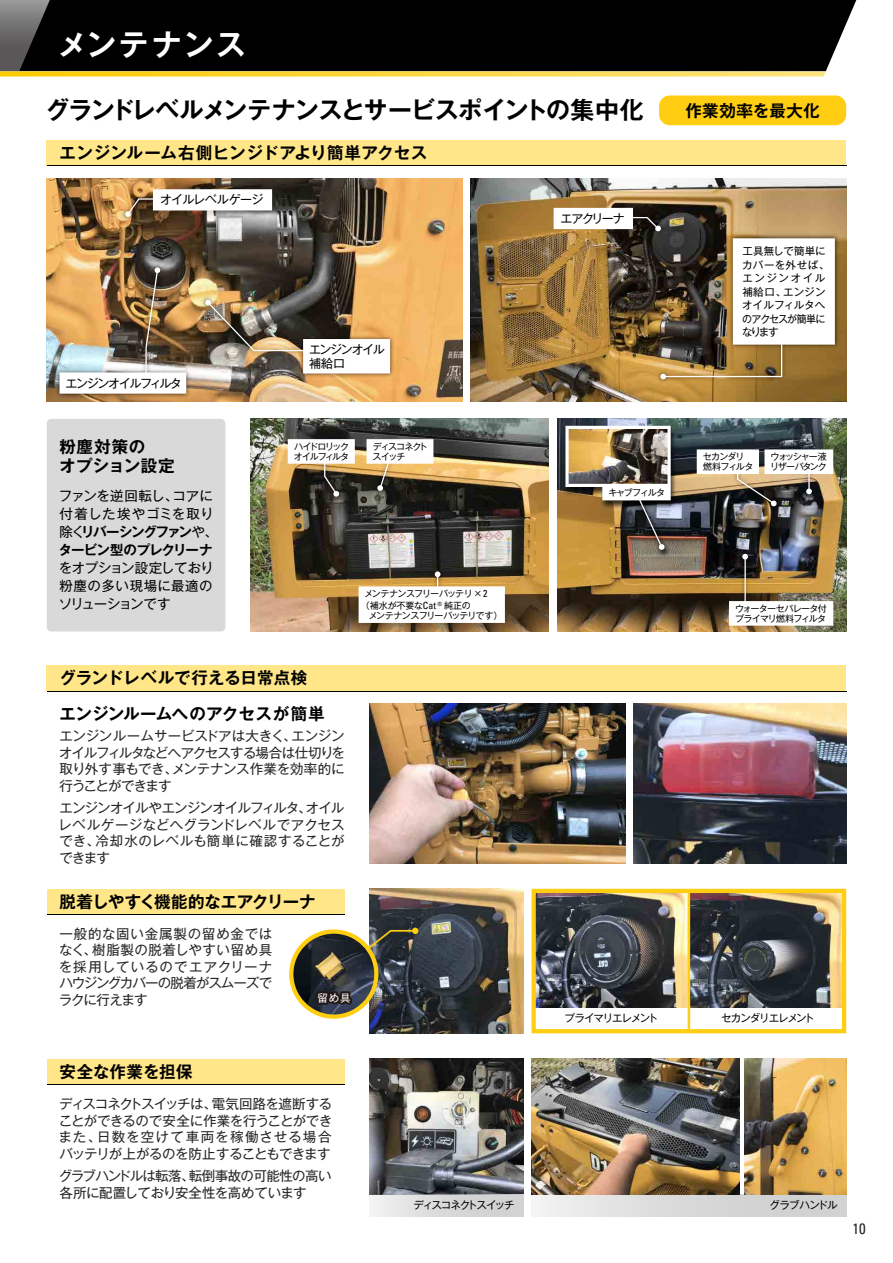
<style>
.page{position:relative;width:893px;height:1263px;background:#fff}
.page>*{position:absolute;margin:0;border:0;box-sizing:border-box;transform-origin:0 0}
.t1{font:700 30px "Gothic MB101 Pr 5 De";letter-spacing:.07em;color:#fff}
.t2{font:700 24px "Gothic MB101 Pr 5 De";letter-spacing:-.03em;color:#000}
.t3{font:700 16.5px "Gothic MB101 Pr 5 De";letter-spacing:.01em;color:#000}
.t4{font:700 16.5px "Gothic MB101 Pr 5 De";letter-spacing:-.03em;color:#000}
.t5{font:700 16.5px/19.5px "Gothic MB101 Pr 5 De";letter-spacing:.035em;color:#000}
.t6{font:condensed 14.85px "Univers";color:#262626}
.t7{font:13.5px/16.5px "Gothic MB101 Pr 5";letter-spacing:-.03em;color:#262626;text-align:justify}
.t8{font:13.5px/18px "Gothic MB101 Pr 5";letter-spacing:.01em;color:#000}
.t9{font:13.5px/16.5px "Gothic MB101 Pr 5";letter-spacing:-.05em;color:#262626}
.t10{font:12px/13.5px "Gothic MB101 Pr 5";letter-spacing:-.095em;color:#000}
.t11{font:12px "Gothic MB101 Pr 5";letter-spacing:-.12em;color:#000}
.t12{font:12px "Gothic MB101 Pr 5";letter-spacing:-.04em;color:#000}
.t13{font:10.5px/13.5px "Gothic MB101 Pr 5";letter-spacing:.01em;color:#000}
.t14{font:10.5px "Gothic MB101 Pr 5";letter-spacing:-.115em;color:#000}
.t15{font:10.5px "Gothic MB101 Pr 5";letter-spacing:-.105em;color:#000}
.t16{font:10.5px "Gothic MB101 Pr 5";letter-spacing:-.1em;color:#000}
.t17{font:10.5px "Gothic MB101 Pr 5";letter-spacing:-.065em;color:#000}
.t18{font:10.5px "Gothic MB101 Pr 5";color:#fff}
.t19{font:9px/9.8px "Gothic MB101 Pr 5";letter-spacing:-.095em;color:#000}
.t20{font:9px/12px "Gothic MB101 Pr 5";letter-spacing:-.035em;color:#000}
.t21{font:9px/9.8px "Gothic MB101 Pr 5";letter-spacing:-.125em;color:#000}
.t22{font:9px/9.8px "Gothic MB101 Pr 5";letter-spacing:-.13em;color:#000}
.t23{font:9px "Gothic MB101 Pr 5";letter-spacing:-.14em;color:#000}
.s1{font-family:"Gothic MB101 Pr 5 De";font-weight:700}
.s2{font-family:"Univers";font-stretch:condensed;font-size:9.9px}
</style>
<div class="page">
<img style="left:471px;top:179px;width:375px;height:223px">
<img style="left:620px;top:211px;width:47px;height:27px">
<svg style="left:554px;top:208px;width:107px;height:24px"></svg>
<img style="left:654px;top:232px;width:187px;height:154px">
<img style="left:660px;top:238px;width:175px;height:141px">
<img style="left:251px;top:419px;width:298px;height:212px">
<img style="left:557px;top:561px;width:289px;height:70px">
<img style="left:729px;top:561px;width:104px;height:65px">
<img style="left:557px;top:419px;width:289px;height:142px">
<img style="left:565px;top:426px;width:106px;height:124px">
<img style="left:697px;top:449px;width:136px;height:58px">
<svg style="left:826px;top:0;width:31px;height:71px"></svg>
<svg style="left:0;top:0;width:826px;height:77px"></svg>
<div style="left:47px;top:665px;width:799px;height:26px;background:#ffe688"></div>
<hr style="left:47px;top:691px;width:799px;height:1px;background:#000">
<div style="left:47px;top:1059px;width:297px;height:25px;background:#ffe688"></div>
<hr style="left:47px;top:1084px;width:297px;height:1px;background:#000">
<div style="left:47px;top:889px;width:297px;height:25px;background:#ffe688"></div>
<hr style="left:47px;top:914px;width:297px;height:1px;background:#000">
<div style="left:47px;top:140px;width:799px;height:26px;background:#ffe688"></div>
<hr style="left:47px;top:165px;width:799px;height:1px;background:#000">
<img style="left:47px;top:179px;width:415px;height:223px">
<img style="left:119px;top:192px;width:66px;height:31px">
<svg style="left:125px;top:189px;width:147px;height:28px"></svg>
<img style="left:53px;top:261px;width:140px;height:139px">
<img style="left:60px;top:267px;width:126px;height:127px">
<img style="left:199px;top:293px;width:198px;height:87px">
<img style="left:205px;top:299px;width:185px;height:74px">
<img style="left:370px;top:704px;width:255px;height:159px">
<img style="left:634px;top:704px;width:212px;height:159px">
<img style="left:428px;top:565px;width:19px;height:6px">
<svg style="left:359px;top:571px;width:146px;height:52px"></svg>
<img style="left:318px;top:497px;width:28px;height:6px">
<img style="left:371px;top:491px;width:25px;height:6px">
<img style="left:370px;top:1059px;width:153px;height:136px">
<div style="left:370px;top:1195px;width:153px;height:21px;background:linear-gradient(to right,#ededed,#cbcbcc)"></div>
<div style="left:532px;top:1195px;width:314px;height:21px;background:linear-gradient(to right,#ededed,#cbcbcc)"></div>
<img style="left:744px;top:1059px;width:102px;height:136px">
<img style="left:531px;top:1059px;width:209px;height:136px">
<img style="left:370px;top:889px;width:153px;height:144px">
<img style="left:289px;top:927px;width:129px;height:92px">
<div style="left:659px;top:95px;width:187px;height:30px;background:#ffcd11;border-radius:11px"></div>
<img style="left:531px;top:889px;width:315px;height:144px">
<div style="left:47px;top:419px;width:178px;height:212px;background:#d9d9d9;border-radius:4px"></div>
<svg style="left:367px;top:439px;width:66px;height:52px"></svg>
<svg style="left:288px;top:439px;width:67px;height:58px"></svg>
<p class="t1" style="left:58px;top:20px;width:189px">メンテナンス</p>
<p class="t2" style="left:45px;top:90px;width:599px">グランドレベルメンテナンスとサービスポイントの集中化</p>
<p class="t3" style="left:60px;top:139px;width:369px">エンジンルーム右側ヒンジドアより簡単アクセス</p>
<p class="t12" style="left:160px;top:190px;width:105px">オイルレベルゲージ</p>
<p class="t11" style="left:66px;top:373px;width:118px">エンジンオイルフィルタ</p>
<p class="t10" style="left:309px;top:342px;width:77px">エンジンオイル補給口</p>
<p class="t10" style="left:561px;top:211px;width:66px">エアクリーナ</p>
<p class="t3" style="left:685px;top:97px;width:136px">作業効率を最大化</p>
<p class="t13" style="left:742px;top:243px;width:89px">工具無しで簡単にカバーを外せば、エンジンオイル補給口、エンジンオイルフィルタへのアクセスが簡単になります</p>
<p class="t5" style="left:60px;top:435px;width:117px">粉塵対策の<br>オプション設定</p>
<p class="t8" style="left:59px;top:486px;width:161px">ファンを逆回転し、コアに付着した埃やゴミを取り除く<span class="s1">リバーシングファン</span>や、<span class="s1">タービン型のプレクリーナ</span>をオプション設定しており粉塵の多い現場に最適のソリューションです</p>
<p class="t22" style="left:294px;top:441px;width:57px">ハイドロリックオイルフィルタ</p>
<p class="t19" style="left:373px;top:441px;width:57px">ディスコネクトスイッチ</p>
<p class="t20" style="left:361px;top:587px;width:128px;text-indent:4px">メンテナンスフリーバッテリ×<span class="s2">2</span>（補水が不要な<span class="s2">Cat</span> <sup>®</sup> 純正の</p>
<p class="t19" style="left:369px;top:610px;width:135px">メンテナンスフリーバッテリです）</p>
<p class="t3" style="left:60px;top:664px;width:249px">グランドレベルで行える日常点検</p>
<p class="t3" style="left:60px;top:699px;width:266px">エンジンルームへのアクセスが簡単</p>
<p class="t7" style="left:59px;top:726px;width:287px">エンジンルームサービスドアは大きく、エンジンオイルフィルタなどへアクセスする場合は仕切りを取り外す事もでき、メンテナンス作業を効率的に行うことができます</p>
<p class="t7" style="left:58px;top:798px;width:288px">エンジンオイルやエンジンオイルフィルタ、オイルレベルゲージなどへグランドレベルでアクセスでき、冷却水のレベルも簡単に確認することができます</p>
<p class="t4" style="left:60px;top:887px;width:258px">脱着しやすく機能的なエアクリーナ</p>
<p class="t7" style="left:59px;top:924px;width:215px">一般的な固い金属製の留め金ではなく、樹脂製の脱着しやすい留め具を採用しているのでエアクリーナハウジングカバーの脱着がスムーズでラクに行えます</p>
<p class="t18" style="left:318px;top:989px;width:34px">留め具</p>
<p class="t3" style="left:60px;top:1058px;width:135px">安全な作業を担保</p>
<p class="t7" style="left:59px;top:1094px;width:275px">ディスコネクトスイッチは、電気回路を遮断することができるので安全に作業を行うことができまた、日数を空けて車両を稼働させる場合バッテリが上がるのを防止することもできます</p>
<p class="t9" style="left:59px;top:1167px;width:274px">グラブハンドルは転落、転倒事故の可能性の高い各所に配置しており安全性を高めています</p>
<p class="t14" style="left:413px;top:1196px;width:103px">ディスコネクトスイッチ</p>
<p class="t23" style="left:608px;top:485px;width:58px">キャブフィルタ</p>
<p class="t19" style="left:703px;top:451px;width:52px">セカンダリ燃料フィルタ</p>
<p class="t21" style="left:770px;top:451px;width:58px">ウォッシャー液リザーバタンク</p>
<p class="t19" style="left:735px;top:603px;width:93px">ウォーターセパレータ付プライマリ燃料フィルタ</p>
<p class="t15" style="left:564px;top:1009px;width:95px">プライマリエレメント</p>
<p class="t16" style="left:721px;top:1009px;width:95px">セカンダリエレメント</p>
<p class="t17" style="left:770px;top:1196px;width:70px">グラブハンドル</p>
<p class="t6" style="left:852px;top:1218px;width:15px">10</p>
</div>
